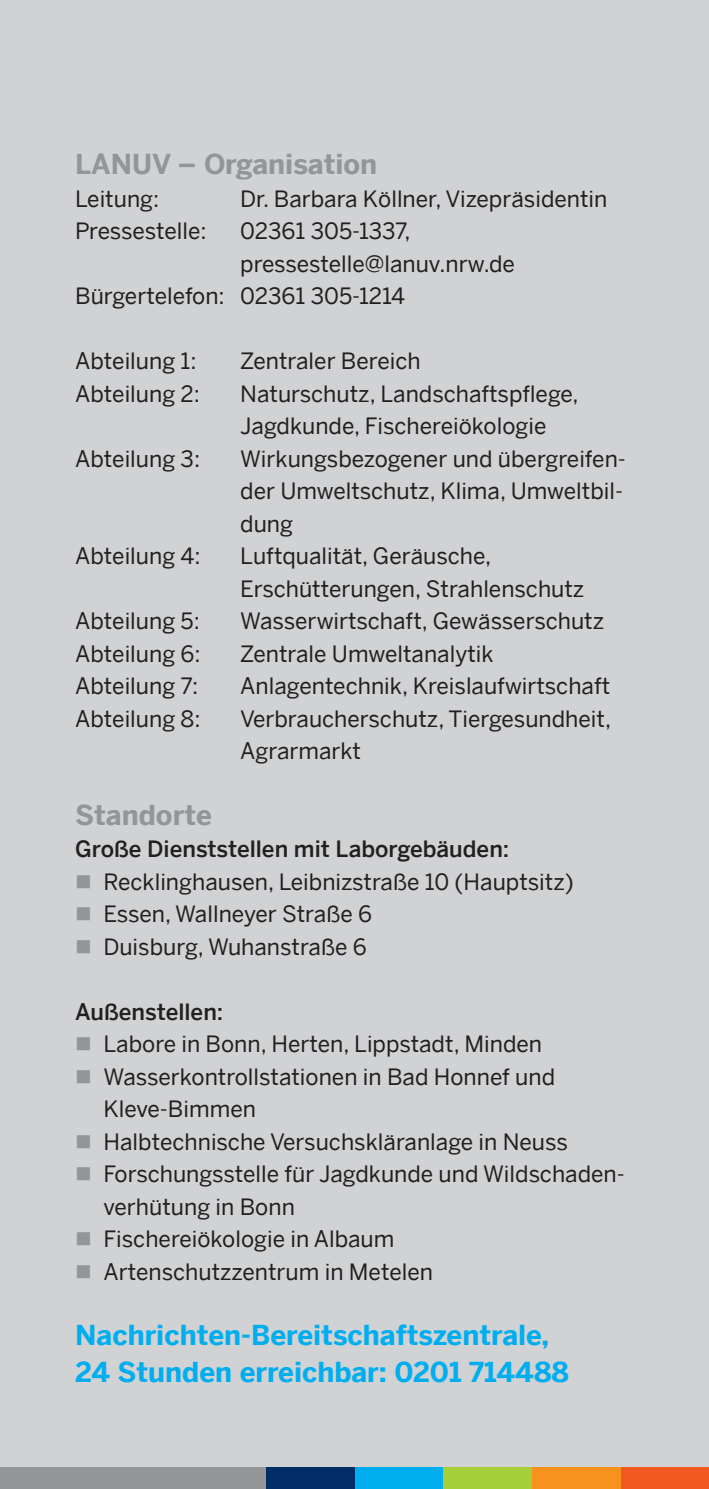
<style>
.page{position:relative;width:709px;height:1489px;background:#fff}
.page>*{position:absolute;margin:0;border:0;box-sizing:border-box;transform-origin:0 0}
.t1{font:700 27.5px/37.5px "Benton Sans";color:#00aeef}
.t2{font:700 27.5px "Benton Sans";color:#939598}
.t3{font:22.5px/32.5px "Benton Sans";color:#231f20}
.t4{font:500 22.5px "Benton Sans";color:#231f20}
</style>
<div class="page">
<div style="left:0;top:0;width:709px;height:1472px;background:#d1d2d4"></div>
<div style="left:0;top:1467px;width:619px;height:21px;background:#939598"></div>
<div style="left:620px;top:1467px;width:89px;height:21px;background:#f15921"></div>
<div style="left:443px;top:1467px;width:88px;height:21px;background:#a6ce39"></div>
<div style="left:531px;top:1467px;width:89px;height:21px;background:#f7931d"></div>
<div style="left:354px;top:1467px;width:89px;height:21px;background:#00aeef"></div>
<div style="left:266px;top:1467px;width:88px;height:21px;background:#002d66"></div>
<p class="t2" style="left:75px;top:148px;width:303px">LANUV – Organisation</p>
<p class="t3" style="left:75px;top:182px;width:86px">Leitung:</p>
<p class="t3" style="left:240px;top:182px;width:369px">Dr. Barbara Köllner, Vizepräsidentin</p>
<p class="t3" style="left:75px;top:215px;width:133px">Pressestelle:</p>
<p class="t3" style="left:240px;top:215px;width:172px">02361 305-1337,</p>
<p class="t3" style="left:240px;top:247px;width:276px">pressestelle@lanuv.nrw.de</p>
<p class="t3" style="left:75px;top:280px;width:331px">Bürgertelefon: 02361 305-1214</p>
<p class="t3" style="left:75px;top:345px;width:123px">Abteilung 1:</p>
<p class="t3" style="left:240px;top:345px;width:182px">Zentraler Bereich</p>
<p class="t3" style="left:75px;top:377px;width:126px">Abteilung 2:</p>
<p class="t3" style="left:240px;top:377px;width:340px">Naturschutz, Landschaftspflege,<br>Jagdkunde, Fischereiökologie</p>
<p class="t3" style="left:75px;top:442px;width:127px">Abteilung 3:</p>
<p class="t3" style="left:240px;top:442px;width:387px">Wirkungsbezogener und übergreifen&shy;der Umweltschutz, Klima, Umweltbil&shy;dung</p>
<p class="t3" style="left:75px;top:539px;width:127px">Abteilung 4:</p>
<p class="t3" style="left:240px;top:539px;width:346px">Luftqualität, Geräusche,<br>Erschütterungen, Strahlenschutz</p>
<p class="t3" style="left:75px;top:604px;width:126px">Abteilung 5:</p>
<p class="t3" style="left:240px;top:604px;width:365px">Wasserwirtschaft, Gewässerschutz</p>
<p class="t3" style="left:75px;top:637px;width:127px">Abteilung 6:</p>
<p class="t3" style="left:240px;top:637px;width:255px">Zentrale Umweltanalytik</p>
<p class="t3" style="left:75px;top:669px;width:125px">Abteilung 7:</p>
<p class="t3" style="left:240px;top:669px;width:371px">Anlagentechnik, Kreislaufwirtschaft</p>
<p class="t3" style="left:75px;top:702px;width:127px">Abteilung 8:</p>
<p class="t3" style="left:240px;top:702px;width:372px">Verbraucherschutz, Tiergesundheit,<br>Agrarmarkt</p>
<p class="t2" style="left:75px;top:798px;width:138px">Standorte</p>
<p class="t4" style="left:75px;top:835px;width:435px">Große Dienststellen mit Laborgebäuden:</p>
<p class="t3" style="left:103px;top:865px;width:472px">Recklinghausen, Leibnizstraße 10 (Hauptsitz)<br>Essen, Wallneyer Straße 6<br>Duisburg, Wuhanstraße 6</p>
<p class="t4" style="left:75px;top:998px;width:150px">Außenstellen:</p>
<p class="t3" style="left:103px;top:1027px;width:523px">Labore in Bonn, Herten, Lippstadt, Minden Wasserkontrollstationen in Bad Honnef und Kleve-Bimmen<br>Halbtechnische Versuchskläranlage in Neuss Forschungsstelle für Jagdkunde und Wildschaden&shy;verhütung in Bonn<br>Fischereiökologie in Albaum<br>Artenschutzzentrum in Metelen</p>
<p class="t1" style="left:75px;top:1315px;width:495px">Nachrichten-Bereitschaftszentrale,<br>24 Stunden erreichbar: 0201 714488</p>
</div>
